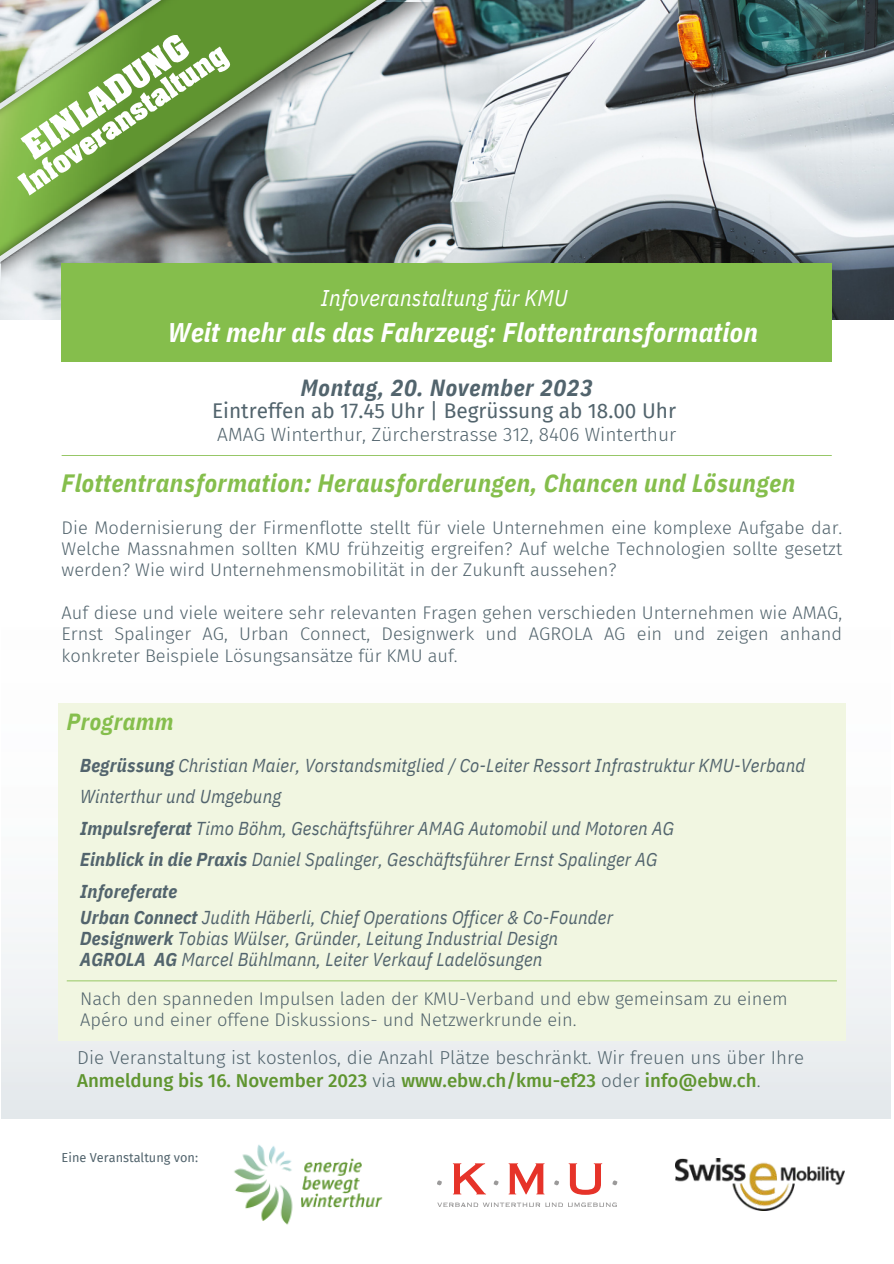
<style>
.page{position:relative;width:894px;height:1264px;background:#fff}
.page>*{position:absolute;margin:0;border:0;box-sizing:border-box;transform-origin:0 0}
.t1{font:italic 700 27px "IBM Plex Sans Cond";letter-spacing:.01em;color:#fff}
.t2{font:italic 700 25.05px "IBM Plex Sans Cond";letter-spacing:.02em;color:#85be4c}
.t3{font:italic 700 23.4px "IBM Plex Sans Cond";letter-spacing:.03em;color:#52646d}
.t4{font:italic 700 23.4px "IBM Plex Sans Cond";letter-spacing:.02em;color:#85be4c}
.t5{font:italic 22.65px "IBM Plex Sans Cond";letter-spacing:.01em;color:#fff}
.t6{font:20.85px "Fira Sans";color:#52646d}
.t7{font:300 19.05px "Fira Sans";color:#52646d}
.t8{font:italic 18.6px/31.5px "IBM Plex Sans Cond";letter-spacing:.01em;color:#52646d}
.t9{font:300 18.6px/22.2px "Fira Sans";color:#52646d}
.t10{font:italic 700 18.6px "IBM Plex Sans Cond";letter-spacing:.01em;color:#52646d}
.t11{font:300 18.3px/21.3px "Fira Sans";color:#52646d;text-align:justify}
.t12{font:300 18.3px/20.7px "Fira Sans";color:#52646c}
.t13{font:12.75px "Fira Sans";color:#52646d}
.s1{font-weight:700}
.s2{font-weight:500;color:#609530}
</style>
<div class="page">
<img style="left:456px;top:0;width:437px;height:319px">
<img style="left:234px;top:1145px;width:149px;height:80px">
<hr style="left:62px;top:455px;width:769px;height:1px;background:#85be4c">
<svg style="left:437px;top:1180px;width:4px;height:5px"></svg>
<svg style="left:453px;top:1163px;width:33px;height:31px"></svg>
<svg style="left:493px;top:1180px;width:5px;height:5px"></svg>
<svg style="left:508px;top:1163px;width:36px;height:31px"></svg>
<svg style="left:554px;top:1180px;width:5px;height:5px"></svg>
<svg style="left:568px;top:1163px;width:34px;height:31px"></svg>
<svg style="left:612px;top:1180px;width:5px;height:5px"></svg>
<svg style="left:437px;top:1202px;width:179px;height:5px"></svg>
<svg style="left:0;top:0;width:456px;height:342px;background:#8c9a8a"></svg>
<svg style="left:17px;top:35px;width:213px;height:160px"></svg>
<div style="left:62px;top:263px;width:769px;height:99px;background:#85be4c"></div>
<img style="left:675px;top:1158px;width:169px;height:52px">
<div style="left:58px;top:703px;width:787px;height:337px;background:#f1f6e1"></div>
<hr style="left:67px;top:980px;width:769px;height:1px;background:#85be4c">
<p class="t5" style="left:321px;top:282px;width:248px">Infoveranstaltung für KMU</p>
<p class="t1" style="left:167px;top:314px;width:591px">Weit mehr als das Fahrzeug: Flottentransformation</p>
<p class="t3" style="left:301px;top:372px;width:293px">Montag, 20. November 2023</p>
<p class="t6" style="left:212px;top:398px;width:465px">Eintreffen ab 17.45 Uhr | Begrüssung ab 18.00 Uhr</p>
<p class="t7" style="left:217px;top:423px;width:460px">AMAG Winterthur, Zürcherstrasse 312, 8406 Winterthur</p>
<p class="t2" style="left:62px;top:466px;width:734px">Flottentransformation: Herausforderungen, Chancen und Lösungen</p>
<p class="t11" style="left:62px;top:516px;width:781px">Die Modernisierung der Firmenflotte stellt für viele Unternehmen eine komplexe Aufgabe dar.<br>Welche Massnahmen sollten KMU frühzeitig ergreifen? Auf welche Technologien sollte gesetzt werden? Wie wird Unternehmensmobilität in der Zukunft aussehen?</p>
<p class="t11" style="left:62px;top:602px;width:781px">Auf diese und viele weitere sehr relevanten Fragen gehen verschieden Unternehmen wie AMAG, Ernst Spalinger AG, Urban Connect, Designwerk und AGROLA AG ein und zeigen anhand konkreter Beispiele Lösungsansätze für KMU auf.</p>
<p class="t4" style="left:67px;top:705px;width:108px">Programm</p>
<p class="t8" style="left:80px;top:748px;width:726px"><span class="s1">Begrüssung</span> Christian Maier, Vorstandsmitglied / Co-Leiter Ressort Infrastruktur KMU-Verband<br>Winterthur und Umgebung</p>
<p class="t8" style="left:80px;top:811px;width:595px"><span class="s1">Impulsreferat</span> Timo Böhm, Geschäftsführer AMAG Automobil und Motoren AG</p>
<p class="t8" style="left:80px;top:843px;width:578px"><span class="s1">Einblick in die Praxis</span> Daniel Spalinger, Geschäftsführer Ernst Spalinger AG</p>
<p class="t10" style="left:80px;top:878px;width:98px">Inforeferate</p>
<p class="t8" style="left:80px;top:900px;width:534px"><span class="s1">Urban Connect</span> Judith Häberli, Chief Operations Officer &amp; Co-Founder</p>
<p class="t8" style="left:80px;top:922px;width:479px"><span class="s1">Designwerk</span> Tobias Wülser, Gründer, Leitung Industrial Design</p>
<p class="t8" style="left:80px;top:943px;width:463px"><span class="s1">AGROLA AG</span> Marcel Bühlmann, Leiter Verkauf Ladelösungen</p>
<p class="t12" style="left:80px;top:988px;width:708px">Nach den spanneden Impulsen laden der KMU-Verband und ebw gemeinsam zu einem<br>Apéro und einer offene Diskussions- und Netzwerkrunde ein.</p>
<p class="t9" style="left:77px;top:1047px;width:728px">Die Veranstaltung ist kostenlos, die Anzahl Plätze beschränkt. Wir freuen uns über Ihre<br><span class="s2">Anmeldung bis 16. November 2023</span> via <span class="s2">www.ebw.ch/kmu-ef23</span> oder <span class="s2">info@ebw.ch</span>.</p>
<p class="t13" style="left:62px;top:1150px;width:138px">Eine Veranstaltung von:</p>
</div>
